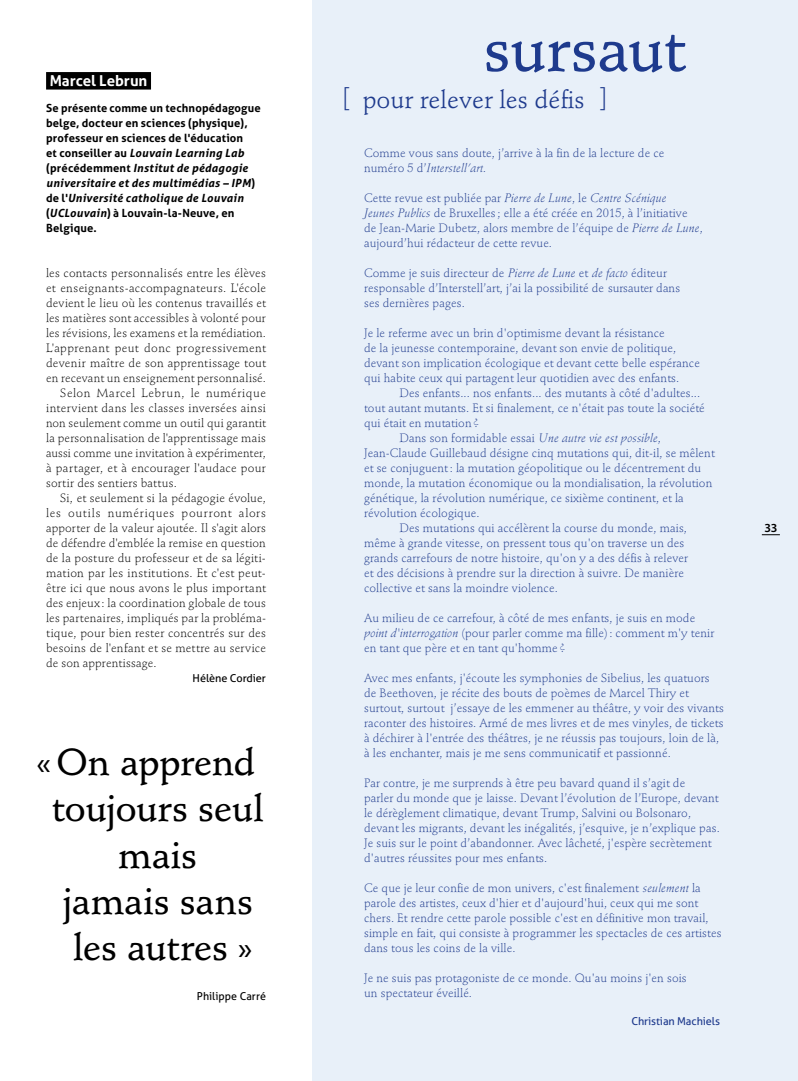
<style>
.page{position:relative;width:798px;height:1081px;background:#fff}
.page>*{position:absolute;margin:0;border:0;box-sizing:border-box;transform-origin:0 0}
.t1{font:500 63.75px "Stempel Schneidler Std";letter-spacing:-.01em;color:#1e3a8d}
.t2{font:500 37.5px "Stempel Schneidler Std";letter-spacing:-.01em;color:#000}
.t3{font:25px "Stempel Schneidler Std";color:#1e3a8d}
.t4{font:700 15px "Aller";color:#fff}
.t5{font:600 12.38px "Myriad Pro";color:#000}
.t6{font:italic 300 12.12px "Stempel Schneidler Std";letter-spacing:.02em;color:#1e3a8d}
.t7{font:300 12px/15px "Stempel Schneidler Std";letter-spacing:.005em;color:#1e3a8d}
.t8{font:300 12px "Stempel Schneidler Std";letter-spacing:.015em;color:#000}
.t9{font:300 12px "Stempel Schneidler Std";letter-spacing:.05em;color:#000}
.t10{font:300 12px "Stempel Schneidler Std";letter-spacing:.035em;color:#000}
.t11{font:700 11.25px/15px "Aller";letter-spacing:.01em;color:#000}
.t12{font:10.88px "Aller";letter-spacing:-.005em;color:#000}
.t13{font:10.88px "Aller";letter-spacing:-.005em;color:#1e3a8d}
.s1{font-style:italic}
.s2{font-style:normal;font-size:12px}
.s3{font-style:italic;font-size:12.12px}
</style>
<div class="page">
<div style="left:312px;top:0;width:485px;height:1081px;background:#e8f0f9"></div>
<div style="left:46px;top:72px;width:105px;height:18px;background:#000"></div>
<svg style="left:761px;top:534px;width:18px;height:1px"></svg>
<p class="t4" style="left:50px;top:71px;width:99px">Marcel Lebrun</p>
<p class="t11" style="left:46px;top:101px;width:216px">Se présente comme un technopédagogue belge, docteur en sciences (physique), professeur en sciences de l'éducation<br>et conseiller au <span class="s1">Louvain Learning Lab </span>(précédemment <span class="s1">Institut de pédagogie universitaire et des multimédias – IPM</span>) de l'<span class="s1">Université catholique de Louvain </span>(<span class="s1">UCLouvain</span>) à Louvain-la-Neuve, en Belgique.</p>
<p class="t8" style="left:46px;top:266px;width:221px">les contacts personnalisés entre les élèves</p>
<p class="t8" style="left:46px;top:281px;width:221px">et enseignants-accompagnateurs. L'école</p>
<p class="t8" style="left:46px;top:296px;width:221px">devient le lieu où les contenus travaillés et</p>
<p class="t8" style="left:46px;top:311px;width:221px">les matières sont accessibles à volonté pour</p>
<p class="t8" style="left:46px;top:326px;width:221px">les révisions, les examens et la remédiation.</p>
<p class="t8" style="left:46px;top:341px;width:221px">L'apprenant peut donc progressivement</p>
<p class="t8" style="left:46px;top:356px;width:221px">devenir maître de son apprentissage tout</p>
<p class="t8" style="left:46px;top:371px;width:221px">en recevant un enseignement personnalisé.</p>
<p class="t10" style="left:60px;top:386px;width:207px">Selon Marcel Lebrun, le numérique</p>
<p class="t8" style="left:46px;top:401px;width:221px">intervient dans les classes inversées ainsi</p>
<p class="t8" style="left:46px;top:416px;width:221px">non seulement comme un outil qui garantit</p>
<p class="t8" style="left:46px;top:431px;width:221px">la personnalisation de l'apprentissage mais</p>
<p class="t8" style="left:46px;top:446px;width:221px">aussi comme une invitation à expérimenter,</p>
<p class="t8" style="left:46px;top:461px;width:221px">à partager, et à encourager l'audace pour</p>
<p class="t8" style="left:46px;top:476px;width:132px">sortir des sentiers battus.</p>
<p class="t8" style="left:60px;top:491px;width:207px">Si, et seulement si la pédagogie évolue,</p>
<p class="t9" style="left:46px;top:506px;width:221px">les outils numériques pourront alors</p>
<p class="t8" style="left:46px;top:521px;width:221px">apporter de la valeur ajoutée. Il s'agit alors</p>
<p class="t8" style="left:46px;top:536px;width:221px">de défendre d'emblée la remise en question</p>
<p class="t8" style="left:46px;top:551px;width:221px">de la posture du professeur et de sa légiti-</p>
<p class="t8" style="left:46px;top:566px;width:221px">mation par les institutions. Et c'est peut-</p>
<p class="t8" style="left:46px;top:581px;width:221px">être ici que nous avons le plus important</p>
<p class="t8" style="left:46px;top:596px;width:221px">des enjeux: la coordination globale de tous</p>
<p class="t8" style="left:46px;top:611px;width:221px">les partenaires, impliqués par la probléma-</p>
<p class="t8" style="left:46px;top:626px;width:221px">tique, pour bien rester concentrés sur des</p>
<p class="t8" style="left:46px;top:641px;width:221px">besoins de l'enfant et se mettre au service</p>
<p class="t8" style="left:46px;top:656px;width:112px">de son apprentissage.</p>
<p class="t12" style="left:192px;top:672px;width:75px">Hélène Cordier</p>
<h2 class="t2" style="left:36px;top:739px;width:220px">«On apprend</h2>
<h2 class="t2" style="left:52px;top:786px;width:214px">toujours seul</h2>
<h2 class="t2" style="left:118px;top:832px;width:80px">mais</h2>
<h2 class="t2" style="left:63px;top:878px;width:192px">jamais sans</h2>
<h2 class="t2" style="left:73px;top:924px;width:181px">les autres »</h2>
<p class="t12" style="left:197px;top:989px;width:70px">Philippe Carré</p>
<h1 class="t1" style="left:483px;top:11px;width:203px">sursaut</h1>
<h3 class="t3" style="left:342px;top:84px;width:267px">[ pour relever les défis ]</h3>
<p class="t7" style="left:364px;top:146px;width:301px">Comme vous sans doute, j’arrive à la fin de la lecture de ce</p>
<p class="t6" style="left:364px;top:161px;width:124px"><span class="s2">numéro 5 d’</span>Interstell’art.</p>
<p class="t7" style="left:364px;top:191px;width:340px">Cette revue est publiée par <span class="s3">Pierre de Lune</span>, le <span class="s3">Centre Scénique<br>Jeunes Publics</span> de Bruxelles ; elle a été créée en 2015, à l’initiative<br>de Jean-Marie Dubetz, alors membre de l’équipe de <span class="s3">Pierre de Lune</span>, aujourd’hui rédacteur de cette revue.</p>
<p class="t7" style="left:364px;top:266px;width:317px">Comme je suis directeur de <span class="s3">Pierre de Lune</span> et <span class="s3">de facto</span> éditeur responsable d’Interstell’art, j’ai la possibilité de sursauter dans ses dernières pages.</p>
<p class="t7" style="left:364px;top:326px;width:337px">Je le referme avec un brin d'optimisme devant la résistance<br>de la jeunesse contemporaine, devant son envie de politique, devant son implication écologique et devant cette belle espérance qui habite ceux qui partagent leur quotidien avec des enfants.</p>
<p class="t7" style="left:399px;top:386px;width:302px">Des enfants... nos enfants... des mutants à côté d'adultes...</p>
<p class="t7" style="left:364px;top:401px;width:342px">tout autant mutants. Et si finalement, ce n'était pas toute la société</p>
<p class="t7" style="left:364px;top:416px;width:116px">qui était en mutation ?</p>
<p class="t7" style="left:399px;top:431px;width:263px">Dans son formidable essai <span class="s3">Une autre vie est possible</span>,</p>
<p class="t7" style="left:364px;top:446px;width:352px">Jean-Claude Guillebaud désigne cinq mutations qui, dit-il, se mêlent</p>
<p class="t7" style="left:364px;top:461px;width:338px">et se conjuguent: la mutation géopolitique ou le décentrement du</p>
<p class="t7" style="left:364px;top:476px;width:349px">monde, la mutation économique ou la mondialisation, la révolution</p>
<p class="t7" style="left:364px;top:491px;width:321px">génétique, la révolution numérique, ce sixième continent, et la</p>
<p class="t7" style="left:364px;top:506px;width:117px">révolution écologique.</p>
<p class="t7" style="left:399px;top:521px;width:289px">Des mutations qui accélèrent la course du monde, mais,</p>
<p class="t7" style="left:364px;top:536px;width:322px">même à grande vitesse, on pressent tous qu'on traverse un des</p>
<p class="t7" style="left:364px;top:551px;width:325px">grands carrefours de notre histoire, qu'on y a des défis à relever</p>
<p class="t7" style="left:364px;top:566px;width:321px">et des décisions à prendre sur la direction à suivre. De manière</p>
<p class="t7" style="left:364px;top:581px;width:195px">collective et sans la moindre violence.</p>
<p class="t7" style="left:364px;top:611px;width:351px">Au milieu de ce carrefour, à côté de mes enfants, je suis en mode <span class="s3">point d'interrogation</span> (pour parler comme ma fille) : comment m'y tenir en tant que père et en tant qu'homme ?</p>
<p class="t7" style="left:364px;top:671px;width:361px">Avec mes enfants, j'écoute les symphonies de Sibelius, les quatuors de Beethoven, je récite des bouts de poèmes de Marcel Thiry et surtout, surtout j’essaye de les emmener au théâtre, y voir des vivants raconter des histoires. Armé de mes livres et de mes vinyles, de tickets à déchirer à l'entrée des théâtres, je ne réussis pas toujours, loin de là, à les enchanter, mais je me sens communicatif et passionné.</p>
<p class="t7" style="left:364px;top:776px;width:357px">Par contre, je me surprends à être peu bavard quand il s’agit de<br>parler du monde que je laisse. Devant l’évolution de l’Europe, devant le dérèglement climatique, devant Trump, Salvini ou Bolsonaro, devant les migrants, devant les inégalités, j’esquive, je n’explique pas.<br>Je suis sur le point d’abandonner. Avec lâcheté, j'espère secrètement d'autres réussites pour mes enfants.</p>
<p class="t7" style="left:364px;top:881px;width:359px">Ce que je leur confie de mon univers, c'est finalement <span class="s3">seulement</span> la parole des artistes, ceux d'hier et d'aujourd'hui, ceux qui me sont chers. Et rendre cette parole possible c'est en définitive mon travail, simple en fait, qui consiste à programmer les spectacles de ces artistes dans tous les coins de la ville.</p>
<p class="t7" style="left:364px;top:971px;width:324px">Je ne suis pas protagoniste de ce monde. Qu'au moins j'en sois un spectateur éveillé.</p>
<p class="t13" style="left:631px;top:1015px;width:90px">Christian Machiels</p>
<p class="t5" style="left:764px;top:520px;width:14px">33</p>
</div>
